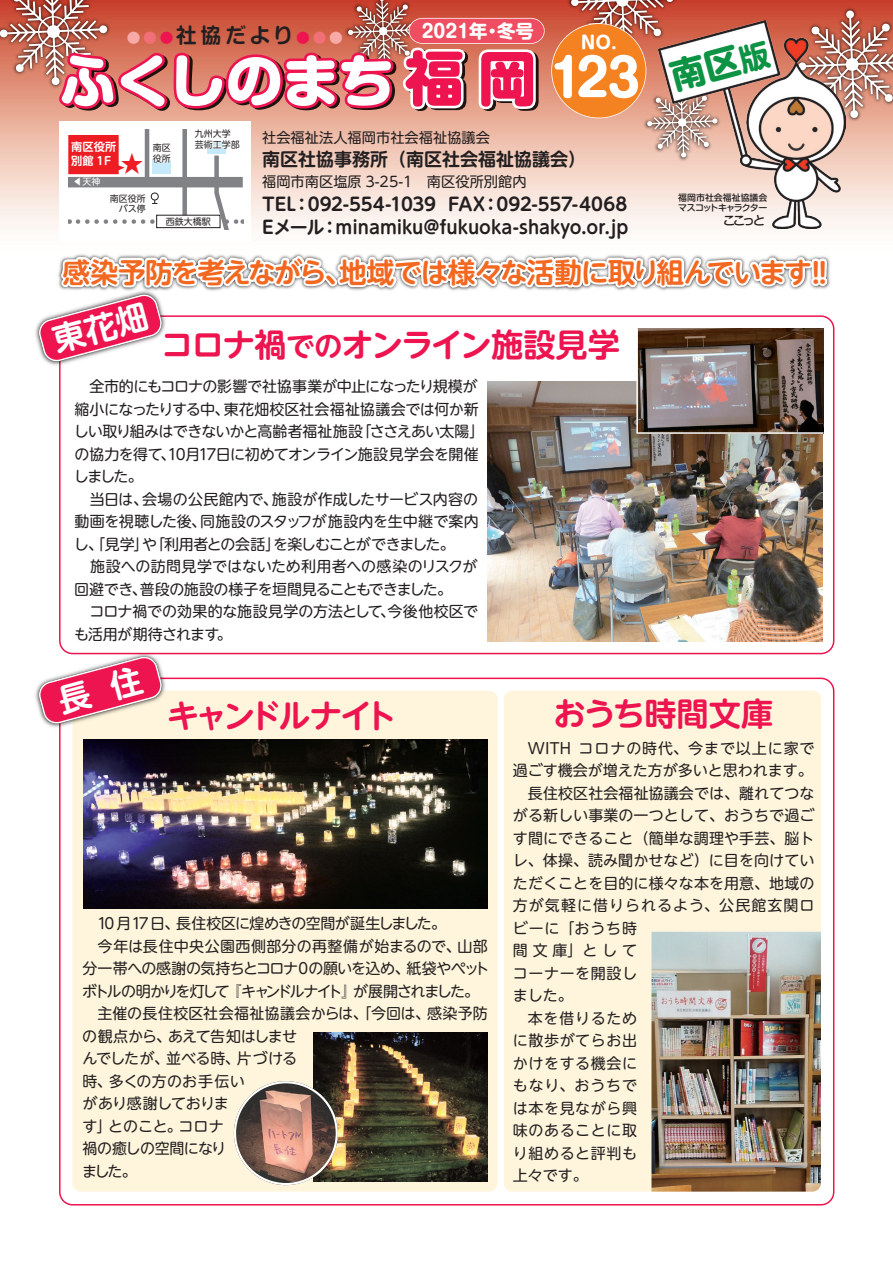
<style>
.page{position:relative;width:893px;height:1263px;background:#fff}
.page>*{position:absolute;margin:0;border:0;box-sizing:border-box;transform-origin:0 0}
.t1{font:800 56.55px "Shin M Go Pro";letter-spacing:-.005em;color:#fff}
.t2{font:700 32.25px "UD Shin M Go Pr 6 N De";letter-spacing:-.035em;color:#ed1450}
.t3{font:700 32.25px "UD Shin M Go Pr 6 N De";letter-spacing:-.125em;color:#ed1450}
.t4{font:700 32.25px "UD Shin M Go Pr 6 N De";letter-spacing:-.02em;color:#ed1450}
.t5{font:700 27.75px "UD Shin M Go Pr 6 N De";letter-spacing:-.05em;color:#f36821}
.t6{font:22.5px "UD Shin M Go Pr 6 N";color:#ee1d23}
.t7{font:700 20.7px "Shin M Go Pro De";color:#231f20}
.t8{font:700 18.3px "Shin M Go Pro";color:#fff}
.t9{font:700 18px/22.5px "UD Shin M Go Pr 6 N De";color:#231f20}
.t10{font:700 17.25px "Shin M Go Pro";color:#fff}
.t11{font:15px/22.5px "UD Shin M Go Pr 6 N";letter-spacing:-.025em;color:#231f20}
.t12{font:15px/22.5px "UD Shin M Go Pr 6 N";color:#231f20}
.t13{font:14.25px "UD Shin M Go Pr 6 N";color:#231f20}
.t14{font:500 12px "Shin M Go Pro";color:#231f20}
.t15{font:700 11.25px/13.5px "UD Shin M Go Pr 6 N De";color:#fff}
.t16{font:9px/10.2px "UD Shin M Go Pr 6 N";color:#231f20;text-align:right}
.t17{font:9px "UD Shin M Go Pr 6 N";color:#fff}
.t18{font:500 8.85px/10.6px "Shin M Go Pro";letter-spacing:-.035em;color:#231f20}
.s1{font-family:"Ryumin Pro";font-weight:300;font-size:13.8px;color:#f8aaa7}
.s2{font-family:"Ryumin Pro";font-weight:300;font-size:13.8px;color:#f17077}
.s3{font-family:"Ryumin Pro";font-weight:300;font-size:13.8px;color:#ed1450}
.s4{font-size:58.8px}
.s5{font-weight:700;font-size:50.7px}
.s6{font-size:28.5px}
</style>
<div class="page">
<img style="left:651px;top:1185px;width:170px;height:6px">
<img style="left:0;top:0;width:893px;height:1185px">
<h3 class="t7" style="left:273px;top:19px;width:22px">り</h3>
<p class="t8" style="left:422px;top:16px;width:114px">2021年・冬号</p>
<h3 class="t7" style="left:127px;top:19px;width:218px"><span class="s1">●</span><span class="s2">●</span><span class="s3">●</span>社協だよ <span class="s3">●</span><span class="s2">●</span><span class="s1">●</span></h3>
<p class="t10" style="left:581px;top:28px;width:38px">NO.</p>
<h1 class="t1" style="left:59px;top:35px;width:582px">ふくしのまち<span class="s4">福岡</span> <span class="s5">123</span></h1>
<p class="t16" style="left:195px;top:128px;width:37px">九州大学</p>
<p class="t13" style="left:262px;top:126px;width:230px">社会福祉法人福岡市社会福祉協議会</p>
<p class="t9" style="left:262px;top:147px;width:326px">南区社協事務所（南区社会福祉協議会）</p>
<p class="t13" style="left:262px;top:170px;width:266px">福岡市南区塩原 3-25-1　南区役所別館内</p>
<p class="t9" style="left:262px;top:192px;width:368px">TEL：092-554-1039 FAX：092-557-4068<br>Eメール：minamiku@fukuoka-shakyo.or.jp</p>
<h3 class="t5" style="left:63px;top:248px;width:772px">感染予防を考えながら、地域では様々な活動に取り組んでいます‼</h3>
<p class="t16" style="left:153px;top:142px;width:19px">南区</p>
<p class="t16" style="left:195px;top:139px;width:46px">芸術工学部</p>
<p class="t16" style="left:153px;top:153px;width:19px">役所</p>
<p class="t15" style="left:71px;top:140px;width:46px">南区役所別館 1F</p>
<h3 class="t6" style="left:121px;top:144px;width:24px">★</h3>
<p class="t17" style="left:85px;top:177px;width:10px;rotate:90deg">▼</p>
<p class="t17" style="left:82px;top:174px;width:19px">天神</p>
<p class="t18" style="left:678px;top:191px;width:100px">福岡市社会福祉協議会マスコットキャラクター　</p>
<p class="t14" style="left:723px;top:211px;width:43px">ここっと</p>
<p class="t16" style="left:110px;top:193px;width:37px">南区役所バス停</p>
<p class="t16" style="left:166px;top:216px;width:46px">西鉄大橋駅</p>
<h2 class="t2" style="left:161px;top:317px;width:460px">コロナ禍<span class="s6">での</span>オンライン施設見学</h2>
<p class="t11" style="left:74px;top:375px;width:412px">　全市的にもコロナの影響で社協事業が中止になったり規模が縮小になったりする中、東花畑校区社会福祉協議会では何か新しい取り組みはできないかと高齢者福祉施設「ささえあい太陽」の協力を得て、10月17日に初めてオンライン施設見学会を開催しました。<br>　当日は、会場の公民館内で、施設が作成したサービス内容の動画を視聴した後、同施設のスタッフが施設内を生中継で案内し、「見学」や「利用者との会話」を楽しむことができました。<br>　施設への訪問見学ではないため利用者への感染のリスクが回避でき、普段の施設の様子を垣間見ることもできました。<br>　コロナ禍での効果的な施設見学の方法として、今後他校区でも活用が期待されます。</p>
<h2 class="t3" style="left:167px;top:688px;width:232px">キャンドルナイト</h2>
<h2 class="t4" style="left:554px;top:686px;width:221px">おうち時間文庫</h2>
<p class="t11" style="left:82px;top:911px;width:409px">　10 月17日、長住校区に煌めきの空間が誕生しました。<br>　今年は長住中央公園西側部分の再整備が始まるので、山部分一帯への感謝の気持ちとコロナ０の願いを込め、紙袋やペットボトルの明かりを灯して『キャンドルナイト』が展開されました。　主催の長住校区社会福祉協議会からは、「今回は、感染予防の観点から、あえて告知はしませ<br>んでしたが、並べる時、片づける<br>時、多くの方のお手伝い<br>があり感謝しておりま<br>す」とのこと。コロナ<br>禍の癒しの空間になり<br>ました。</p>
<p class="t12" style="left:513px;top:736px;width:303px;text-indent:15px">WITH コロナの時代、今まで以上に家で過ごす機会が増えた方が多いと思われます。　長住校区社会福祉協議会では、離れてつながる新しい事業の一つとして、おうちで過ごす間にできること（簡単な調理や手芸、脳トレ、体操、読み聞かせなど）に目を向けていただくことを目的に様々な本を用意、地域の方が気軽に借りられるよう、公民館玄関ロビーに「おうち時<br>間文庫」として<br>コーナーを開設し<br>ました。<br>　本を借りるため<br>に散歩がてらお出<br>かけをする機会に<br>もなり、おうちで<br>は本を見ながら興<br>味のあることに取<br>り組めると評判も<br>上々です。</p>
</div>
